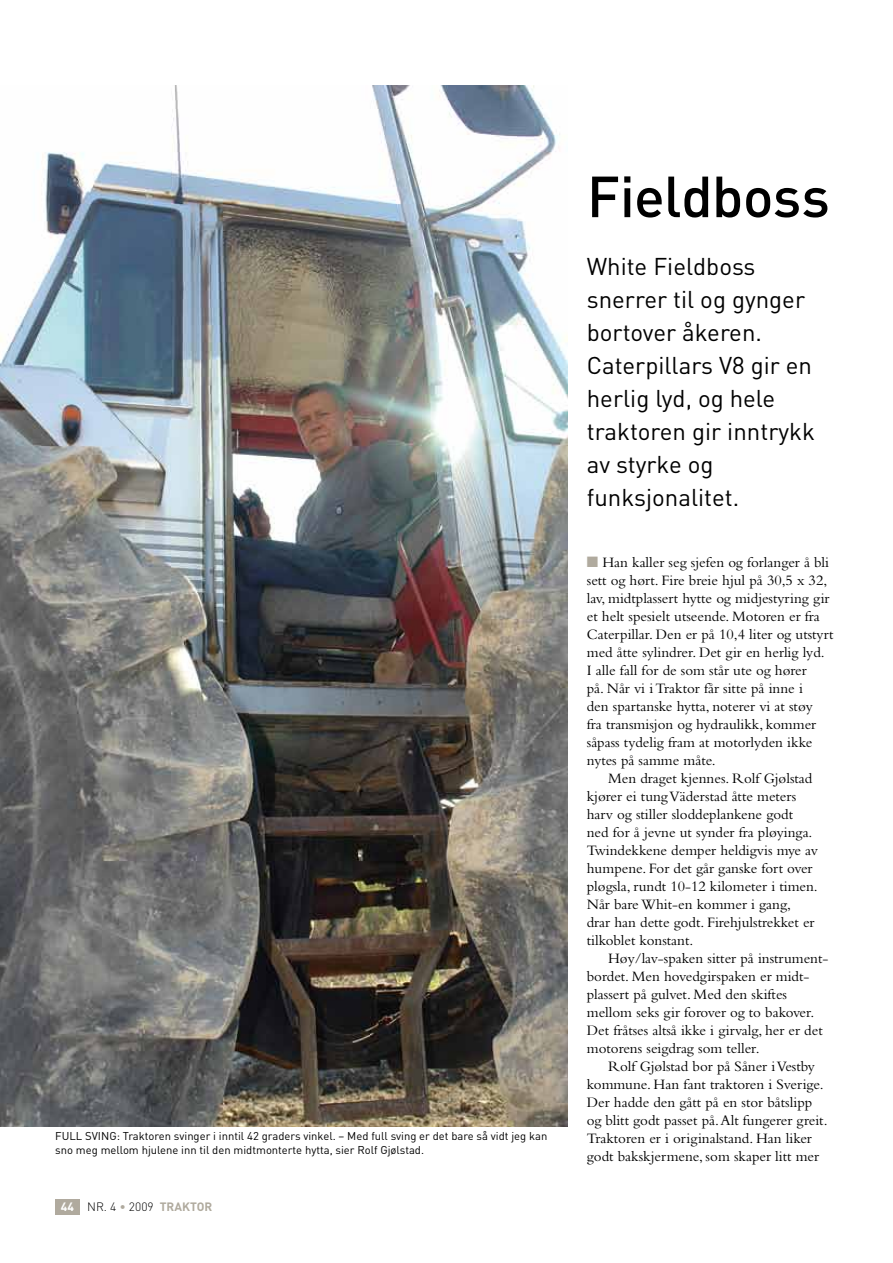
<style>
.page{position:relative;width:893px;height:1263px;background:#fff}
.page>*{position:absolute;margin:0;border:0;box-sizing:border-box;transform-origin:0 0}
.t1{font:500 57px "DIN";letter-spacing:-.01em;color:#000}
.t2{font:24px/33px "DIN";color:#000}
.t3{font:15px/18px "Bembo";color:#000}
.t4{font:300 12px "DIN";color:#000}
.t5{font:11.25px/13.5px "DIN";color:#000}
.s1{font-weight:700;color:#fff}
.s2{color:#b0aa9e}
.s3{font-weight:700;color:#b0aa9e}
</style>
<div class="page">
<img style="left:0;top:85px;width:568px;height:1042px">
<div style="left:55px;top:1199px;width:24px;height:16px;background:#b0aa9e"></div>
<p class="t5" style="left:55px;top:1129px;width:494px">FULL SVING: Traktoren svinger i inntil 42 graders vinkel. – Med full sving er det bare så vidt jeg kan sno meg mellom hjulene inn til den midtmonterte hytta, sier Rolf Gjølstad.</p>
<p class="t4" style="left:61px;top:1200px;width:153px"><span class="s1">44</span> NR. 4 <span class="s2">•</span> 2009 <span class="s3">TRAKTOR</span></p>
<h1 class="t1" style="left:587px;top:160px;width:245px">Fieldboss</h1>
<h2 class="t2" style="left:587px;top:249px;width:230px">White Fieldboss snerrer til og gynger bortover åkeren.<br>Caterpillars V8 gir en herlig lyd, og hele traktoren gir inntrykk av styrke og funksjonalitet.</h2>
<p class="t3" style="left:587px;top:553px;width:248px"><span class="s2">■</span> Han kaller seg sjefen og forlanger å bli sett og hørt. Fire breie hjul på 30,5 x 32, lav, midtplassert hytte og midjestyring gir et helt spesielt utseende. Motoren er fra Caterpillar. Den er på 10,4 liter og utstyrt med åtte sylindrer. Det gir en herlig lyd.<br>I alle fall for de som står ute og hører<br>på. Når vi i Traktor får sitte på inne i<br>den spartanske hytta, noterer vi at støy<br>fra transmisjon og hydraulikk, kommer såpass tydelig fram at motorlyden ikke nytes på samme måte.</p>
<p class="t3" style="left:587px;top:769px;width:233px;text-indent:21px">Men draget kjennes. Rolf Gjølstad kjører ei tung Väderstad åtte meters harv og stiller sloddeplankene godt ned for å jevne ut synder fra pløyinga.<br>Twindekkene demper heldigvis mye av humpene. For det går ganske fort over pløgsla, rundt 10-12 kilometer i timen.<br>Når bare Whit-en kommer i gang, drar han dette godt. Firehjulstrekket er tilkoblet konstant.</p>
<p class="t3" style="left:587px;top:949px;width:242px;text-indent:21px">Høy/lav-spaken sitter på instrument&shy;bordet. Men hovedgirspaken er midt&shy;plassert på gulvet. Med den skiftes mellom seks gir forover og to bakover.<br>Det fråtses altså ikke i girvalg, her er det motorens seigdrag som teller.</p>
<p class="t3" style="left:587px;top:1057px;width:242px;text-indent:21px">Rolf Gjølstad bor på Såner i Vestby kommune. Han fant traktoren i Sverige.<br>Der hadde den gått på en stor båtslipp og blitt godt passet på. Alt fungerer greit.<br>Traktoren er i originalstand. Han liker godt bakskjermene, som skaper litt mer</p>
</div>
